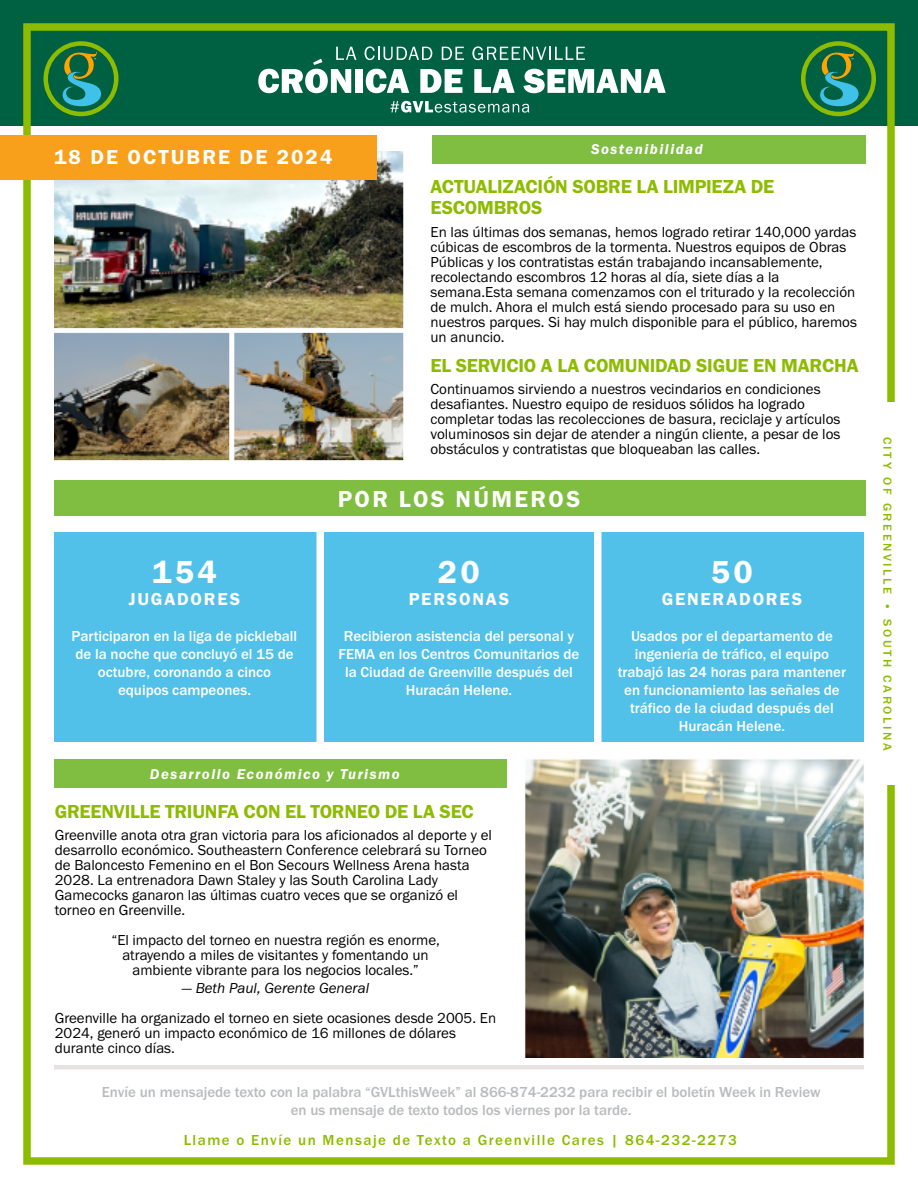
<style>
.page{position:relative;width:918px;height:1188px;background:#fff}
.page>*{position:absolute;margin:0;border:0;box-sizing:border-box;transform-origin:0 0}
.t1{font:33px "Franklin Gothic URW Dem";letter-spacing:.1em;color:#fff}
.t2{font:24px "Franklin Gothic URW Dem";letter-spacing:.1em;color:#fff}
.t3{font:21px "Franklin Gothic URW Dem";letter-spacing:.1em;color:#fff}
.t4{font:19.5px/21px "Franklin Gothic URW Dem";letter-spacing:-.01em;color:#8dbb00}
.t5{font:18px "Franklin Gothic URW Dem";letter-spacing:.1em;color:#fff}
.t6{font:15px/15px "Franklin Gothic URW Boo";color:#000}
.t7{font:500 15px/18px "Franklin Gothic URW";color:#fff;text-align:center}
.t8{font:500 15px/18px "Franklin Gothic URW";color:#b9bbbd;text-align:center}
.t9{font:500 15px "Franklin Gothic URW";letter-spacing:.1em;color:#8dbb00}
.t10{font:15px "Franklin Gothic URW Boo Ita";color:#000}
.t11{font:14.85px "Franklin Gothic URW Dem Ita";letter-spacing:.1em;color:#fff}
.t12{font:500 12px "Franklin Gothic URW";letter-spacing:.2em;color:#8dbb00;scale:1.07 1}
</style>
<div class="page">
<div style="left:1px;top:0;width:917px;height:125px;background:#006142"></div>
<div style="left:23px;top:23px;width:872px;height:1142px;border:8px solid #8dbb00"></div>
<div style="left:44px;top:41px;width:74px;height:75px;background:#8dbb00;border-radius:50%"></div>
<div style="left:48px;top:46px;width:66px;height:66px;background:#006142;border-radius:50%"></div>
<svg style="left:60px;top:51px;width:42px;height:56px"></svg>
<svg style="left:801px;top:41px;width:75px;height:75px"></svg>
<div style="left:806px;top:46px;width:65px;height:66px;background:#006142;border-radius:50%"></div>
<svg style="left:818px;top:51px;width:41px;height:56px"></svg>
<svg style="left:365px;top:46px;width:67px;height:14px"></svg>
<svg style="left:442px;top:47px;width:22px;height:13px"></svg>
<svg style="left:472px;top:46px;width:113px;height:14px"></svg>
<div style="left:355px;top:69px;width:8px;height:24px;background:#fff"></div>
<svg style="left:366px;top:69px;width:43px;height:24px"></svg>
<svg style="left:420px;top:69px;width:42px;height:24px"></svg>
<svg style="left:474px;top:69px;width:41px;height:24px"></svg>
<svg style="left:523px;top:69px;width:143px;height:24px"></svg>
<svg style="left:390px;top:101px;width:139px;height:12px"></svg>
<svg style="left:258px;top:47px;width:98px;height:46px"></svg>
<div style="left:54px;top:1065px;width:810px;height:5px;background:#e7e3e3"></div>
<img style="left:54px;top:152px;width:841px;height:906px">
<div style="left:0;top:135px;width:376px;height:45px;background:#f8a01b"></div>
<div style="left:54px;top:480px;width:812px;height:36px;background:#7fbe41"></div>
<div style="left:54px;top:532px;width:810px;height:210px;background:#51c1ea"></div>
<div style="left:316px;top:518px;width:8px;height:224px;background:#fff"></div>
<div style="left:594px;top:518px;width:8px;height:224px;background:#fff"></div>
<div style="left:432px;top:135px;width:434px;height:29px;background:#7fbe41"></div>
<div style="left:54px;top:759px;width:453px;height:29px;background:#7fbe41"></div>
<h3 class="t3" style="left:54px;top:144px;width:280px">18 DE OCTUBRE DE 2024</h3>
<p class="t11" style="left:591px;top:139px;width:113px">Sostenibilidad</p>
<h3 class="t4" style="left:430px;top:176px;width:345px">ACTUALIZACIÓN SOBRE LA LIMPIEZA DE<br>ESCOMBROS</h3>
<p class="t6" style="left:430px;top:224px;width:428px">En las últimas dos semanas, hemos logrado retirar 140,000 yardas cúbicas de escombros de la tormenta. Nuestros equipos de Obras Públicas y los contratistas están trabajando incansablemente, recolectando escombros 12 horas al día, siete días a la semana.Esta semana comenzamos con el triturado y la recolección de mulch. Ahora el mulch está siendo procesado para su uso en nuestros parques. Si hay mulch disponible para el público, haremos un anuncio.</p>
<h3 class="t4" style="left:430px;top:354px;width:430px">EL SERVICIO A LA COMUNIDAD SIGUE EN MARCHA</h3>
<p class="t6" style="left:430px;top:381px;width:411px">Continuamos sirviendo a nuestros vecindarios en condiciones desafiantes. Nuestro equipo de residuos sólidos ha logrado completar todas las recolecciones de basura, reciclaje y artículos voluminosos sin dejar de atender a ningún cliente, a pesar de los obstáculos y contratistas que bloqueaban las calles.</p>
<h1 class="t1" style="left:152px;top:552px;width:66px">154</h1>
<p class="t5" style="left:129px;top:588px;width:113px">JUGADORES</p>
<p class="t7" style="left:72px;top:627px;width:227px">Participaron en la liga de pickleball de la noche que concluyó el 15 de octubre, coronando a cinco equipos campeones.</p>
<h2 class="t2" style="left:338px;top:484px;width:244px">POR LOS NÚMEROS</h2>
<h1 class="t1" style="left:438px;top:552px;width:44px">20</h1>
<p class="t5" style="left:409px;top:588px;width:102px">PERSONAS</p>
<p class="t7" style="left:339px;top:626px;width:242px">Recibieron asistencia del personal y<br>FEMA en los Centros Comunitarios de la Ciudad de Greenville después del<br>Huracán Helene.</p>
<p class="t11" style="left:150px;top:765px;width:251px">Desarrollo Económico y Turismo</p>
<h3 class="t4" style="left:55px;top:800px;width:421px">GREENVILLE TRIUNFA CON EL TORNEO DE LA SEC</h3>
<p class="t6" style="left:55px;top:827px;width:439px">Greenville anota otra gran victoria para los aficionados al deporte y el desarrollo económico. Southeastern Conference celebrará su Torneo de Baloncesto Femenino en el Bon Secours Wellness Arena hasta 2028. La entrenadora Dawn Staley y las South Carolina Lady Gamecocks ganaron las últimas cuatro veces que se organizó el torneo en Greenville.</p>
<p class="t6" style="left:111px;top:932px;width:330px;text-align:center">“El impacto del torneo en nuestra región es enorme, atrayendo a miles de visitantes y fomentando un ambiente vibrante para los negocios locales.”</p>
<p class="t10" style="left:182px;top:979px;width:189px">— Beth Paul, Gerente General</p>
<p class="t6" style="left:55px;top:1010px;width:443px">Greenville ha organizado el torneo en siete ocasiones desde 2005. En<br>2024, generó un impacto económico de 16 millones de dólares durante cinco días.</p>
<h1 class="t1" style="left:711px;top:552px;width:44px">50</h1>
<p class="t5" style="left:662px;top:588px;width:142px">GENERADORES</p>
<p class="t7" style="left:618px;top:626px;width:230px">Usados por el departamento de ingeniería de tráfico, el equipo trabajó las 24 horas para mantener en funcionamiento las señales de tráfico de la ciudad después del<br>Huracán Helene.</p>
<p class="t8" style="left:102px;top:1083px;width:720px">Envíe un mensajede texto con la palabra “GVLthisWeek” al 866-874-2232 para recibir el boletín Week in Review en us mensaje de texto todos los viernes por la tarde.</p>
<p class="t9" style="left:184px;top:1131px;width:555px">Llame o Envíe un Mensaje de Texto a Greenville Cares | 864-232-2273</p>
<p class="t12" style="left:895px;top:437px;width:295px;rotate:90deg">CITY OF GREENVILLE • SOUTH CAROLINA</p>
</div>
